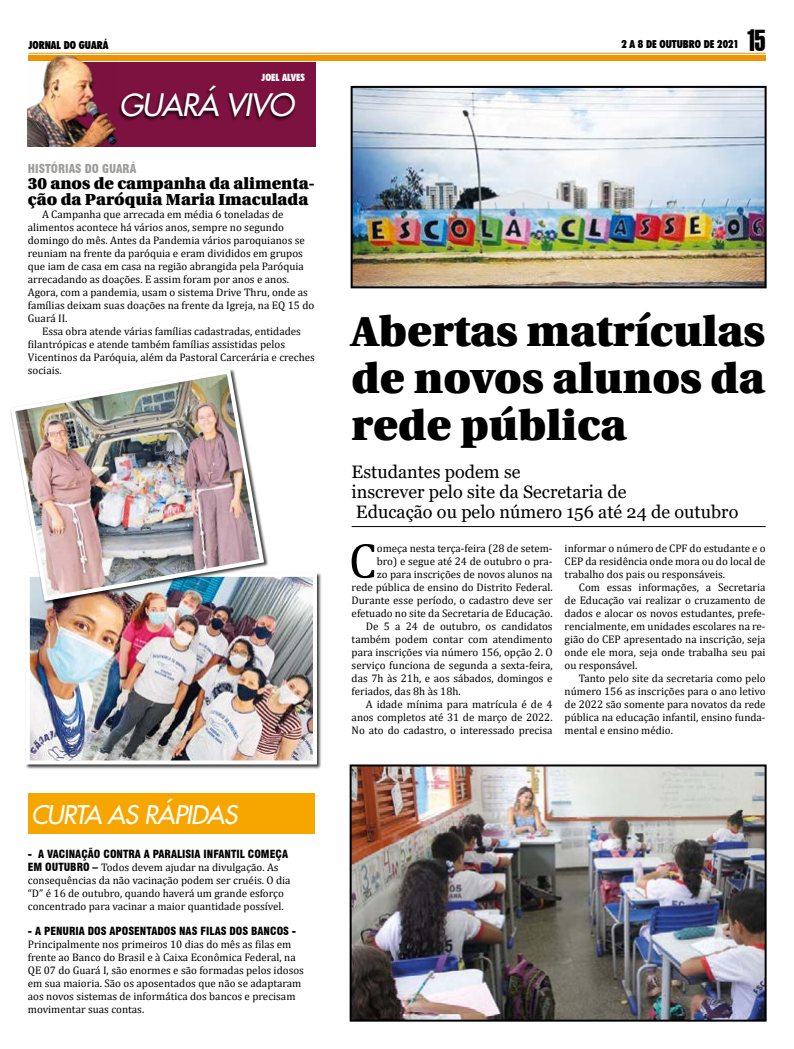
<style>
.page{position:relative;width:794px;height:1049px;background:#fff}
.page>*{position:absolute;margin:0;border:0;box-sizing:border-box;transform-origin:0 0}
.t1{font:50px "Cambria";color:#000}
.t2{font:900 42px/47px "Utopia";color:#000;text-align:justify}
.t3{font:italic 30px "Futura 2";letter-spacing:-.03em;color:#fff}
.t4{font:29.6px "Swiss 911 BT Extra Compressed";color:#000}
.t5{font:italic 25px "Futura 2";letter-spacing:-.03em;color:#fff}
.t6{font:18px/20px "Georgia";color:#000}
.t7{font:900 16px/16px "Utopia";color:#000}
.t8{font:900 condensed 12px "Swiss 721 BT";color:#9d9d9c}
.t9{font:11px/13px "Cambria";color:#000}
.t10{font:900 condensed 11px "Swiss 721 BT";color:#000}
.t11{font:900 condensed 11px "Futura BT";color:#000}
.t12{font:900 condensed 10px "Futura BT";color:#fff}
.s1{font-family:"Swiss 721 BT";font-weight:900;font-stretch:condensed}
</style>
<div class="page">
<div style="left:28px;top:55px;width:737px;height:6px;background:#f39200"></div>
<hr style="left:28px;top:53px;width:737px;height:1px;background:#f39200">
<div style="left:25px;top:572px;width:296px;height:197px;background:#000;opacity:.75"></div>
<img style="left:31px;top:578px;width:281px;height:181px">
<div style="left:26px;top:573px;width:291px;height:191px;border:4px solid #fff"></div>
<div style="left:118px;top:62px;width:197px;height:85px;background:#7d1241"></div>
<div style="left:117px;top:86px;width:179px;height:37px;background:#000;opacity:.75"></div>
<img style="left:28px;top:52px;width:90px;height:95px">
<div style="left:28px;top:793px;width:287px;height:41px;background:#f7a600"></div>
<hr style="left:351px;top:526px;width:414px;height:1px;background:#000">
<img style="left:350px;top:85px;width:417px;height:204px">
<img style="left:349px;top:764px;width:418px;height:258px">
<div style="left:10px;top:369px;width:258px;height:237px;background:#000;opacity:.75"></div>
<img style="left:10px;top:369px;width:256px;height:234px">
<p class="t11" style="left:28px;top:38px;width:82px">JORNAL DO GUARÁ</p>
<p class="t11" style="left:621px;top:37px;width:119px">2 A 8 DE OUTUBRO DE 2021</p>
<h3 class="t4" style="left:746px;top:24px;width:21px">15</h3>
<p class="t12" style="left:262px;top:71px;width:45px">JOEL ALVES</p>
<h3 class="t3" style="left:119px;top:85px;width:176px">GUARÁ VIVO</h3>
<p class="t8" style="left:28px;top:162px;width:110px">HISTÓRIAS DO GUARÁ</p>
<h3 class="t7" style="left:28px;top:176px;width:289px">30 anos de campanha da alimenta&shy;ção da Paróquia Maria Imaculada</h3>
<p class="t9" style="left:28px;top:208px;width:288px;text-indent:14px">A Campanha que arrecada em média 6 toneladas de alimentos acontece há vários anos, sempre no segundo domingo do mês. Antes da Pandemia vários paroquianos se reuniam na frente da paróquia e eram divididos em grupos que iam de casa em casa na região abrangida pela Paróquia arrecadando as doações. E assim foram por anos e anos.<br>Agora, com a pandemia, usam o sistema Drive Thru, onde as famílias deixam suas doações na frente da Igreja, na EQ 15 do Guará II.</p>
<p class="t9" style="left:28px;top:325px;width:289px;text-indent:14px">Essa obra atende várias famílias cadastradas, entidades filantrópicas e atende também famílias assistidas pelos Vicentinos da Paróquia, além da Pastoral Carcerária e creches sociais.</p>
<h3 class="t5" style="left:31px;top:798px;width:208px">CURTA AS RÁPIDAS</h3>
<p class="t10" style="left:28px;top:847px;width:262px">- A VACINAÇÃO CONTRA A PARALISIA INFANTIL COMEÇA</p>
<p class="t9" style="left:28px;top:860px;width:264px"><span class="s1">EM OUTUBRO –</span> Todos devem ajudar na divulgação. As consequências da não vacinação podem ser cruéis. O dia “D” é 16 de outubro, quando haverá um grande esforço concentrado para vacinar a maior quantidade possível.</p>
<p class="t10" style="left:28px;top:924px;width:270px">- A PENURIA DOS APOSENTADOS NAS FILAS DOS BANCOS -</p>
<p class="t9" style="left:28px;top:937px;width:278px">Principalmente nos primeiros 10 dias do mês as filas em frente ao Banco do Brasil e à Caixa Econômica Federal, na QE 07 do Guará I, são enormes e são formadas pelos idosos em sua maioria. São os aposentados que não se adaptaram aos novos sistemas de informática dos bancos e precisam movimentar suas contas.</p>
<h2 class="t2" style="left:351px;top:308px;width:415px">Abertas matrículas de novos alunos da rede pública</h2>
<h3 class="t6" style="left:351px;top:462px;width:388px">Estudantes podem se<br>inscrever pelo site da Secretaria de<br>Educação ou pelo número 156 até 24 de outubro</h3>
<h1 class="t1" style="left:349px;top:531px;width:30px">C</h1>
<p class="t9" style="left:377px;top:541px;width:177px">omeça nesta terça-feira (28 de setem-</p>
<p class="t9" style="left:564px;top:541px;width:202px;text-align:justify">informar o número de CPF do estudante e o CEP da residência onde mora ou do local de trabalho dos pais ou responsáveis.</p>
<p class="t9" style="left:564px;top:580px;width:202px;text-align:justify;text-indent:14px">Com essas informações, a Secretaria de Educação vai realizar o cruzamento de dados e alocar os novos estudantes, prefe&shy;rencialmente, em unidades escolares na re&shy;gião do CEP apresentado na inscrição, seja onde ele mora, seja onde trabalha seu pai ou responsável.</p>
<p class="t9" style="left:564px;top:671px;width:202px;text-align:justify;text-indent:14px">Tanto pelo site da secretaria como pelo número 156 as inscrições para o ano letivo de 2022 são somente para novatos da rede pública na educação infantil, ensino funda&shy;mental e ensino médio.</p>
<p class="t9" style="left:377px;top:554px;width:177px">bro) e segue até 24 de outubro o pra-</p>
<p class="t9" style="left:377px;top:567px;width:177px">zo para inscrições de novos alunos na</p>
<p class="t9" style="left:351px;top:580px;width:202px">rede pública de ensino do Distrito Federal.</p>
<p class="t9" style="left:351px;top:593px;width:202px">Durante esse período, o cadastro deve ser</p>
<p class="t9" style="left:351px;top:606px;width:202px">efetuado no site da Secretaria de Educação.</p>
<p class="t9" style="left:366px;top:619px;width:188px">De 5 a 24 de outubro, os candidatos</p>
<p class="t9" style="left:351px;top:632px;width:202px">também podem contar com atendimento</p>
<p class="t9" style="left:351px;top:645px;width:202px">para inscrições via número 156, opção 2. O</p>
<p class="t9" style="left:351px;top:658px;width:202px">serviço funciona de segunda a sexta-feira,</p>
<p class="t9" style="left:351px;top:671px;width:202px">das 7h às 21h, e aos sábados, domingos e</p>
<p class="t9" style="left:351px;top:684px;width:111px">feriados, das 8h às 18h.</p>
<p class="t9" style="left:366px;top:697px;width:188px">A idade mínima para matrícula é de 4</p>
<p class="t9" style="left:351px;top:710px;width:202px">anos completos até 31 de março de 2022.</p>
<p class="t9" style="left:351px;top:723px;width:202px">No ato do cadastro, o interessado precisa</p>
</div>
